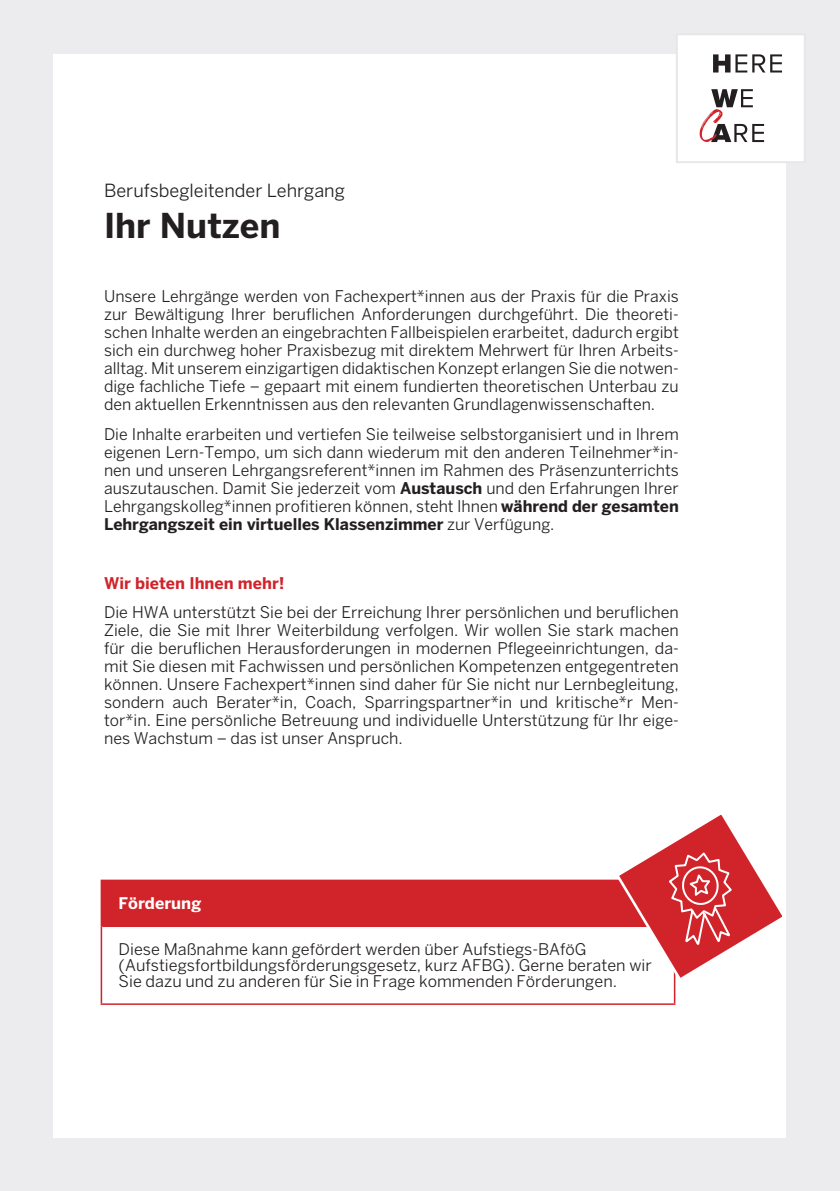
<style>
.page{position:relative;width:840px;height:1191px;background:#fff}
.page>*{position:absolute;margin:0;border:0;box-sizing:border-box;transform-origin:0 0}
.t1{font:700 34px "Benton Sans";color:#231f20}
.t2{font:18px "Benton Sans";color:#231f20}
.t3{font:16px/18px "Benton Sans";color:#231f20;text-align:justify}
.t4{font:700 16px "Benton Sans";color:#d1232a}
.t5{font:700 16px "Benton Sans";color:#fff}
.s1{font-weight:700}
</style>
<div class="page">
<div style="left:0;top:0;width:839px;height:1191px;background:#ececee"></div>
<div style="left:54px;top:54px;width:731px;height:1083px;background:#fff"></div>
<svg style="left:676px;top:35px;width:128px;height:129px"></svg>
<div style="left:101px;top:880px;width:573px;height:46px;background:#d1232a"></div>
<hr style="left:101px;top:879px;width:574px;height:2px;background:#d1232a">
<hr style="left:102px;top:925px;width:571px;height:2px;background:#d1232a">
<hr style="left:101px;top:1003px;width:574px;height:2px;background:#d1232a">
<hr style="left:101px;top:926px;width:1px;height:77px;background:#d1232a">
<hr style="left:673px;top:926px;width:2px;height:77px;background:#d1232a">
<svg style="left:613px;top:809px;width:173px;height:174px"></svg>
<p class="t2" style="left:104px;top:179px;width:242px">Berufsbegleitender Lehrgang</p>
<h1 class="t1" style="left:104px;top:205px;width:178px">Ihr Nutzen</h1>
<p class="t3" style="left:104px;top:287px;width:576px">Unsere Lehrgänge werden von Fachexpert*innen aus der Praxis für die Praxis zur Bewältigung Ihrer beruflichen Anforderungen durchgeführt. Die theoreti&shy;schen Inhalte werden an eingebrachten Fallbeispielen erarbeitet, dadurch ergibt sich ein durchweg hoher Praxisbezug mit direktem Mehrwert für Ihren Arbeits&shy;alltag. Mit unserem einzigartigen didaktischen Konzept erlangen Sie die notwen&shy;dige fachliche Tiefe – gepaart mit einem fundierten theoretischen Unterbau zu den aktuellen Erkenntnissen aus den relevanten Grundlagenwissenschaften.</p>
<p class="t3" style="left:104px;top:425px;width:576px">Die Inhalte erarbeiten und vertiefen Sie teilweise selbstorganisiert und in Ihrem eigenen Lern-Tempo, um sich dann wiederum mit den anderen Teilnehmer*in&shy;nen und unseren Lehrgangsreferent*innen im Rahmen des Präsenzunterrichts auszutauschen. Damit Sie jederzeit vom <span class="s1">Austausch</span> und den Erfahrungen Ihrer Lehrgangskolleg*innen profitieren können, steht Ihnen <span class="s1">während der gesamten Lehrgangszeit ein virtuelles Klassenzimmer</span> zur Verfügung.</p>
<p class="t4" style="left:104px;top:573px;width:182px">Wir bieten Ihnen mehr!</p>
<p class="t3" style="left:104px;top:603px;width:576px">Die HWA unterstützt Sie bei der Erreichung Ihrer persönlichen und beruflichen Ziele, die Sie mit Ihrer Weiterbildung verfolgen. Wir wollen Sie stark machen für die beruflichen Herausforderungen in modernen Pflegeeinrichtungen, da&shy;mit Sie diesen mit Fachwissen und persönlichen Kompetenzen entgegentreten können. Unsere Fachexpert*innen sind daher für Sie nicht nur Lernbegleitung, sondern auch Berater*in, Coach, Sparringspartner*in und kritische*r Men&shy;tor*in. Eine persönliche Betreuung und individuelle Unterstützung für Ihr eige&shy;nes Wachstum – das ist unser Anspruch.</p>
<p class="t5" style="left:119px;top:894px;width:84px">Förderung</p>
<p class="t3" style="left:119px;top:941px;width:534px;line-height:16px;text-align:left">Diese Maßnahme kann gefördert werden über Aufstiegs-BAföG (Aufstiegsfortbildungsförderungsgesetz, kurz AFBG). Gerne beraten wir<br>Sie dazu und zu anderen für Sie in Frage kommenden Förderungen.</p>
</div>
